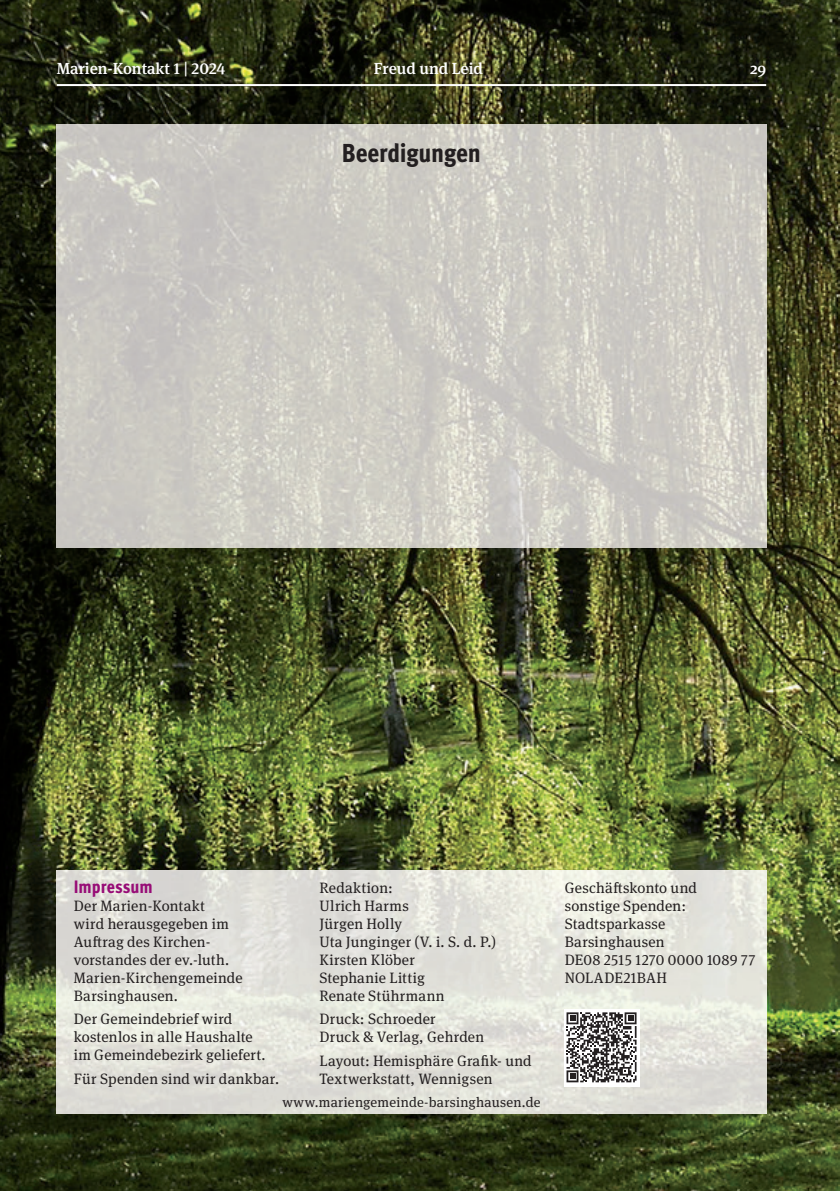
<style>
.page{position:relative;width:840px;height:1191px;background:#fff}
.page>*{position:absolute;margin:0;border:0;box-sizing:border-box;transform-origin:0 0}
.t1{font:800 condensed 26px "Meta Pro";letter-spacing:-.005em;color:#231f20}
.t2{font:800 condensed 18px "Meta Pro";color:#970c76}
.t3{font:500 16px "Meta Serif Pro";color:#fff}
.t4{font:15px/18px "Meta Serif Pro";letter-spacing:.015em;color:#231f20}
.t5{font:14px "Meta Serif Pro";letter-spacing:.02em;color:#231f20}
</style>
<div class="page">
<img style="left:0;top:0;width:839px;height:1191px">
<hr style="left:57px;top:84px;width:708px;height:2px;background:#fff">
<img style="left:57px;top:125px;width:708px;height:422px">
<img style="left:57px;top:870px;width:708px;height:243px">
<div style="left:563px;top:1009px;width:76px;height:77px;background:linear-gradient(to right,#fff,#fff)"></div>
<svg style="left:566px;top:1012px;width:70px;height:70px"></svg>
<p class="t3" style="left:57px;top:56px;width:170px">Marien-Kontakt 1 | 2024</p>
<p class="t3" style="left:374px;top:56px;width:110px">Freud und Leid</p>
<p class="t3" style="left:749px;top:56px;width:18px">29</p>
<h1 class="t1" style="left:342px;top:133px;width:140px">Beerdigungen</h1>
<p class="t2" style="left:74px;top:872px;width:81px">Impressum</p>
<p class="t4" style="left:74px;top:895px;width:170px">Der Marien-Kontakt<br>wird herausgegeben im<br>Auftrag des Kirchen&shy;vorstandes der ev.-luth.<br>Marien-Kirchengemeinde<br>Barsinghausen.</p>
<p class="t4" style="left:74px;top:1009px;width:193px">Der Gemeindebrief wird kostenlos in alle Haushalte im Gemeindebezirk geliefert.</p>
<p class="t4" style="left:74px;top:1069px;width:207px">Für Spenden sind wir dankbar.</p>
<p class="t4" style="left:319px;top:877px;width:178px">Redaktion:<br>Ulrich Harms<br>Jürgen Holly<br>Uta Junginger (V. i. S. d. P.)<br>Kirsten Klöber<br>Stephanie Littig<br>Renate Stührmann</p>
<p class="t4" style="left:319px;top:1009px;width:166px">Druck: Schroeder<br>Druck &amp; Verlag, Gehrden</p>
<p class="t4" style="left:319px;top:1051px;width:214px">Layout: Hemisphäre Grafik- und<br>Textwerkstatt, Wennigsen</p>
<p class="t5" style="left:282px;top:1091px;width:259px">www.mariengemeinde-barsinghausen.de</p>
<p class="t4" style="left:564px;top:877px;width:192px">Geschäftskonto und sonstige Spenden:<br>Stadtsparkasse<br>Barsinghausen<br>DE08 2515 1270 0000 1089 77<br>NOLADE21BAH</p>
</div>
